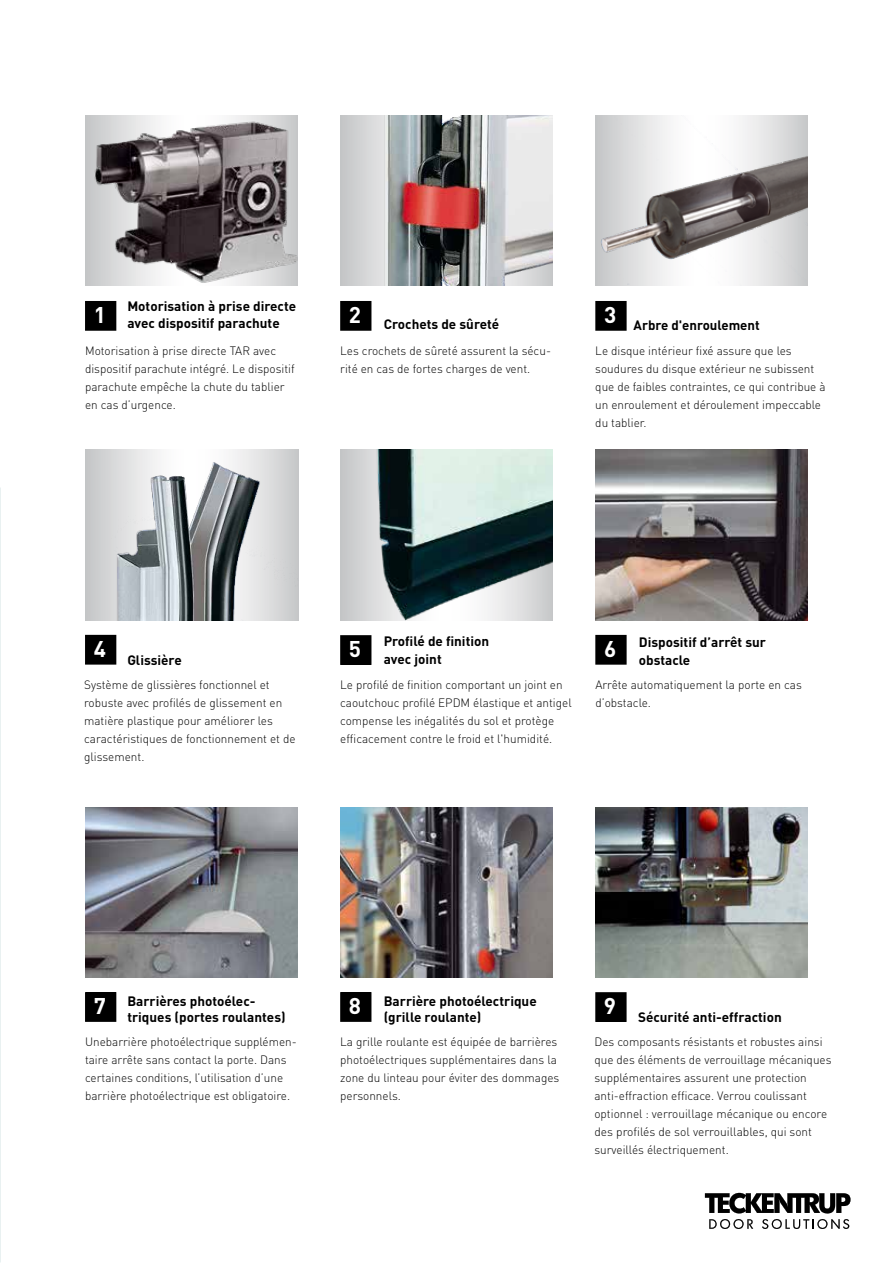
<style>
.page{position:relative;width:893px;height:1263px;background:#fff}
.page>*{position:absolute;margin:0;border:0;box-sizing:border-box;transform-origin:0 0}
.t1{font:700 22.5px "DIN Pro";color:#fff}
.t2{font:700 13.5px/16.2px "DIN Pro";color:#000}
.t3{font:300 12px/18px "DIN Pro";color:#000}
</style>
<div class="page">
<img style="left:0;top:487px;width:1px;height:776px">
<img style="left:85px;top:116px;width:213px;height:170px">
<img style="left:85px;top:807px;width:213px;height:170px">
<img style="left:340px;top:807px;width:213px;height:170px">
<img style="left:85px;top:450px;width:213px;height:170px">
<img style="left:340px;top:450px;width:213px;height:170px">
<img style="left:595px;top:116px;width:213px;height:170px">
<img style="left:595px;top:450px;width:213px;height:170px">
<div style="left:340px;top:116px;width:213px;height:170px;background:#c9cbcc"></div>
<img style="left:357px;top:116px;width:196px;height:170px">
<img style="left:595px;top:807px;width:213px;height:170px">
<div style="left:86px;top:636px;width:30px;height:28px;background:#000"></div>
<div style="left:85px;top:635px;width:31px;height:30px;border:2px solid #000"></div>
<div style="left:596px;top:636px;width:30px;height:28px;background:#000"></div>
<div style="left:595px;top:635px;width:32px;height:30px;border:2px solid #000"></div>
<div style="left:86px;top:993px;width:30px;height:28px;background:#000"></div>
<div style="left:85px;top:992px;width:31px;height:30px;border:2px solid #000"></div>
<div style="left:341px;top:993px;width:30px;height:28px;background:#000"></div>
<div style="left:340px;top:992px;width:31px;height:30px;border:2px solid #000"></div>
<div style="left:596px;top:993px;width:30px;height:28px;background:#000"></div>
<div style="left:595px;top:992px;width:32px;height:30px;border:2px solid #000"></div>
<div style="left:86px;top:302px;width:30px;height:28px;background:#000"></div>
<div style="left:85px;top:301px;width:31px;height:30px;border:2px solid #000"></div>
<div style="left:341px;top:302px;width:30px;height:28px;background:#000"></div>
<div style="left:340px;top:301px;width:31px;height:30px;border:2px solid #000"></div>
<div style="left:596px;top:302px;width:30px;height:28px;background:#000"></div>
<div style="left:595px;top:301px;width:32px;height:30px;border:2px solid #000"></div>
<div style="left:341px;top:636px;width:30px;height:28px;background:#000"></div>
<div style="left:340px;top:635px;width:31px;height:30px;border:2px solid #000"></div>
<svg style="left:705px;top:1192px;width:145px;height:37px"></svg>
<p class="t2" style="left:127px;top:298px;width:170px">Motorisation à prise directe avec dispositif parachute</p>
<h1 class="t1" style="left:94px;top:300px;width:14px">1</h1>
<h1 class="t1" style="left:349px;top:300px;width:14px">2</h1>
<h1 class="t1" style="left:604px;top:300px;width:14px">3</h1>
<p class="t2" style="left:384px;top:316px;width:117px">Crochets de sûreté</p>
<p class="t2" style="left:634px;top:316px;width:128px">Arbre d'enroulement</p>
<p class="t3" style="left:85px;top:341px;width:211px">Motorisation à prise directe TAR avec dispositif parachute intégré. Le dispositif parachute empêche la chute du tablier en cas d’urgence.</p>
<p class="t3" style="left:340px;top:341px;width:212px">Les crochets de sûreté assurent la sécu&shy;rité en cas de fortes charges de vent.</p>
<p class="t3" style="left:595px;top:341px;width:232px">Le disque intérieur fixé assure que les soudures du disque extérieur ne subissent que de faibles contraintes, ce qui contribue à un enroulement et déroulement impeccable du tablier.</p>
<p class="t2" style="left:384px;top:632px;width:107px;line-height:18px">Profilé de finition avec joint</p>
<p class="t2" style="left:639px;top:632px;width:129px;line-height:18px">Dispositif d’arrêt sur obstacle</p>
<h1 class="t1" style="left:94px;top:633px;width:14px">4</h1>
<p class="t3" style="left:84px;top:675px;width:213px">Système de glissières fonctionnel et robuste avec profilés de glissement en matière plastique pour améliorer les caractéristiques de fonctionnement et de glissement.</p>
<p class="t3" style="left:595px;top:675px;width:208px">Arrête automatiquement la porte en cas d’obstacle.</p>
<h1 class="t1" style="left:604px;top:634px;width:14px">6</h1>
<h1 class="t1" style="left:349px;top:634px;width:14px">5</h1>
<p class="t2" style="left:127px;top:651px;width:56px">Glissière</p>
<p class="t3" style="left:340px;top:675px;width:233px">Le profilé de finition comportant un joint en caoutchouc profilé EPDM élastique et antigel compense les inégalités du sol et protège efficacement contre le froid et l'humidité.</p>
<h1 class="t1" style="left:94px;top:991px;width:14px">7</h1>
<p class="t2" style="left:127px;top:992px;width:160px">Barrières photoélec&shy;triques (portes roulantes)</p>
<h1 class="t1" style="left:349px;top:991px;width:14px">8</h1>
<p class="t2" style="left:384px;top:992px;width:154px">Barrière photoélectrique (grille roulante)</p>
<h1 class="t1" style="left:604px;top:991px;width:14px">9</h1>
<p class="t2" style="left:638px;top:1008px;width:145px">Sécurité anti-effraction</p>
<p class="t3" style="left:85px;top:1032px;width:213px">Unebarrière photoélectrique supplémen&shy;taire arrête sans contact la porte. Dans certaines conditions, l’utilisation d’une barrière photoélectrique est obligatoire.</p>
<p class="t3" style="left:340px;top:1032px;width:221px">La grille roulante est équipée de barrières photoélectriques supplémentaires dans la zone du linteau pour éviter des dommages personnels.</p>
<p class="t3" style="left:594px;top:1032px;width:239px">Des composants résistants et robustes ainsi que des éléments de verrouillage mécaniques supplémentaires assurent une protection anti-effraction efficace. Verrou coulissant optionnel : verrouillage mécanique ou encore des profilés de sol verrouillables, qui sont surveillés électriquement.</p>
</div>
